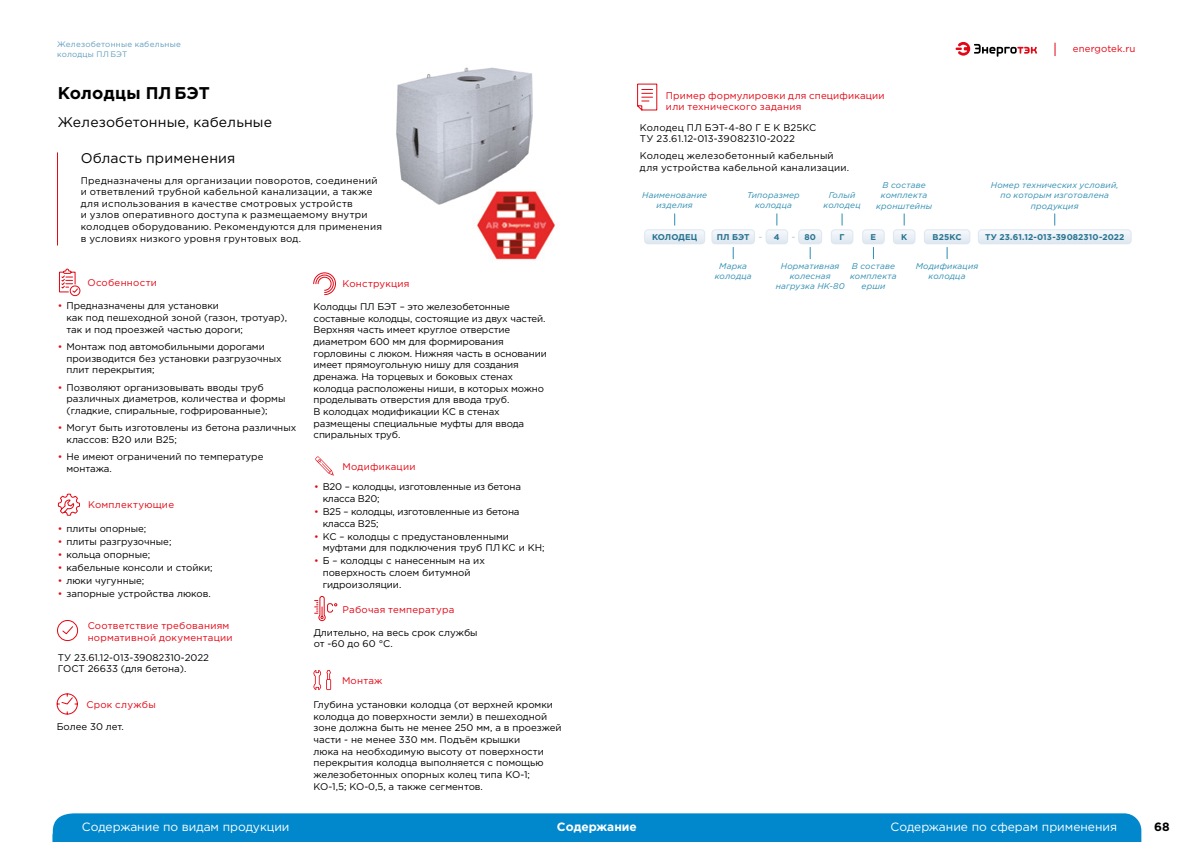
<style>
.page{position:relative;width:1191px;height:842px;background:#fff}
.page>*{position:absolute;margin:0;border:0;box-sizing:border-box;transform-origin:0 0}
.t1{font:700 17px "Gotham Pro";letter-spacing:.01em;color:#000}
.t2{font:14px "Gotham Pro";letter-spacing:.01em;color:#000}
.t3{font:12px "Gotham Pro";color:#fff}
.t4{font:700 12px "Gotham Pro";color:#fff}
.t5{font:700 12px "Gotham Pro";color:#000}
.t6{font:9.7px/11.6px "Gotham Pro";color:#000}
.t7{font:9.7px/11.6px "Gotham Pro";letter-spacing:.025em;color:#000}
.t8{font:9.7px/11.6px "Gotham Pro";letter-spacing:.025em;color:#e30613}
.t9{font:9.7px/11.6px "Gotham Pro";letter-spacing:-.02em;color:#000}
.t10{font:italic 8.4px/10.1px "Gotham Pro";letter-spacing:.02em;color:#2c8cb0;text-align:center}
.t11{font:700 8.4px "Gotham Pro";letter-spacing:.01em;color:#277390}
.t12{font:700 8.4px "Gotham Pro";color:#c4d5e5}
.t13{font:8px/9.6px "Gotham Pro";letter-spacing:.03em;color:#639dbd}
.s1{color:#e30613}
</style>
<div class="page">
<div style="left:52px;top:813px;width:1089px;height:29px;background:#0087cc"></div>
<svg style="left:955px;top:42px;width:82px;height:15px"></svg>
<svg style="left:1054px;top:43px;width:1px;height:13px"></svg>
<svg style="left:59px;top:269px;width:22px;height:27px"></svg>
<hr style="left:57px;top:153px;width:1px;height:92px;background:#e30613">
<svg style="left:56px;top:693px;width:22px;height:22px"></svg>
<svg style="left:313px;top:272px;width:23px;height:23px"></svg>
<svg style="left:315px;top:456px;width:19px;height:20px"></svg>
<svg style="left:314px;top:596px;width:23px;height:25px"></svg>
<svg style="left:58px;top:493px;width:22px;height:23px"></svg>
<svg style="left:57px;top:620px;width:21px;height:21px"></svg>
<svg style="left:313px;top:670px;width:18px;height:20px"></svg>
<svg style="left:637px;top:83px;width:20px;height:28px"></svg>
<div style="left:766px;top:230px;width:22px;height:14px;border:1px solid #dde7f0;border-radius:3px"></div>
<div style="left:798px;top:230px;width:24px;height:14px;border:1px solid #dde7f0;border-radius:3px"></div>
<svg style="left:712px;top:230px;width:42px;height:29px"></svg>
<svg style="left:798px;top:230px;width:23px;height:29px"></svg>
<svg style="left:862px;top:230px;width:22px;height:29px"></svg>
<svg style="left:766px;top:214px;width:21px;height:30px"></svg>
<svg style="left:831px;top:214px;width:22px;height:30px"></svg>
<svg style="left:893px;top:214px;width:22px;height:30px"></svg>
<svg style="left:644px;top:214px;width:60px;height:30px"></svg>
<div style="left:644px;top:230px;width:61px;height:14px;border:1px solid #dde7f0;border-radius:3px"></div>
<svg style="left:978px;top:214px;width:153px;height:30px"></svg>
<div style="left:924px;top:230px;width:46px;height:14px;border:1px solid #dde7f0;border-radius:3px"></div>
<svg style="left:924px;top:230px;width:45px;height:29px"></svg>
<img style="left:477px;top:191px;width:81px;height:69px">
<img style="left:396px;top:67px;width:140px;height:141px">
<p class="t13" style="left:57px;top:39px;width:125px">Железобетонные кабельные колодцы ПЛ БЭТ</p>
<h1 class="t1" style="left:58px;top:83px;width:153px">Колодцы ПЛ БЭТ</h1>
<h2 class="t2" style="left:58px;top:114px;width:215px">Железобетонные, кабельные</h2>
<h2 class="t2" style="left:81px;top:151px;width:156px">Область применения</h2>
<p class="t7" style="left:81px;top:174px;width:303px">Предназначены для организации поворотов, соединений и ответвлений трубной кабельной канализации, а также для использования в качестве смотровых устройств<br>и узлов оперативного доступа к размещаемому внутри колодцев оборудованию. Рекомендуются для применения в условиях низкого уровня грунтовых вод.</p>
<p class="t8" style="left:88px;top:277px;width:71px">Особенности</p>
<p class="t6" style="left:66px;top:300px;width:222px;text-indent:-9px"><span class="s1">•</span> Предназначены для установки<br>как под пешеходной зоной (газон, тротуар), так и под проезжей частью дороги;</p>
<p class="t6" style="left:66px;top:341px;width:217px;text-indent:-9px"><span class="s1">•</span> Монтаж под автомобильными дорогами производится без установки разгрузочных плит перекрытия;</p>
<p class="t6" style="left:66px;top:381px;width:220px;text-indent:-9px"><span class="s1">•</span> Позволяют организовывать вводы труб различных диаметров, количества и формы (гладкие, спиральные, гофрированные);</p>
<p class="t6" style="left:66px;top:422px;width:231px;text-indent:-9px"><span class="s1">•</span> Могут быть изготовлены из бетона различных классов: В20 или В25;</p>
<p class="t6" style="left:66px;top:451px;width:198px;text-indent:-9px"><span class="s1">•</span> Не имеют ограничений по температуре монтажа.</p>
<p class="t8" style="left:88px;top:499px;width:87px">Комплектующие</p>
<p class="t6" style="left:58px;top:523px;width:90px"><span class="s1">•</span> плиты опорные;</p>
<p class="t6" style="left:58px;top:536px;width:115px"><span class="s1">•</span> плиты разгрузочные;</p>
<p class="t6" style="left:58px;top:549px;width:94px"><span class="s1">•</span> кольца опорные;</p>
<p class="t6" style="left:58px;top:562px;width:156px"><span class="s1">•</span> кабельные консоли и стойки;</p>
<p class="t6" style="left:58px;top:575px;width:88px"><span class="s1">•</span> люки чугунные;</p>
<p class="t6" style="left:58px;top:588px;width:154px"><span class="s1">•</span> запорные устройства люков.</p>
<p class="t8" style="left:88px;top:620px;width:146px">Соответствие требованиям нормативной документации</p>
<p class="t6" style="left:58px;top:651px;width:152px">ТУ 23.61.12-013-39082310-2022<br>ГОСТ 26633 (для бетона).</p>
<p class="t8" style="left:86px;top:699px;width:71px">Срок службы</p>
<p class="t6" style="left:57px;top:721px;width:69px">Более 30 лет.</p>
<p class="t8" style="left:342px;top:278px;width:69px">Конструкция</p>
<p class="t6" style="left:313px;top:301px;width:235px">Колодцы ПЛ БЭТ – это железобетонные составные колодцы, состоящие из двух частей.<br>Верхняя часть имеет круглое отверстие диаметром 600 мм для формирования горловины с люком. Нижняя часть в основании имеет прямоугольную нишу для создания дренажа. На торцевых и боковых стенах колодца расположены ниши, в которых можно проделывать отверстия для ввода труб.<br>В колодцах модификации КС в стенах размещены специальные муфты для ввода спиральных труб.</p>
<p class="t8" style="left:342px;top:461px;width:74px">Модификации</p>
<p class="t9" style="left:323px;top:481px;width:200px;text-indent:-9px"><span class="s1">•</span> В20 – колодцы, изготовленные из бетона класса В20;</p>
<p class="t9" style="left:323px;top:506px;width:198px;text-indent:-9px"><span class="s1">•</span> В25 – колодцы, изготовленные из бетона класса В25;</p>
<p class="t6" style="left:323px;top:530px;width:223px;text-indent:-9px"><span class="s1">•</span> КС – колодцы с предустановленными муфтами для подключения труб ПЛ КС и КН;</p>
<p class="t6" style="left:323px;top:555px;width:164px;text-indent:-9px"><span class="s1">•</span> Б – колодцы с нанесенным на их поверхность слоем битумной гидроизоляции.</p>
<p class="t8" style="left:343px;top:604px;width:113px">Рабочая температура</p>
<p class="t6" style="left:314px;top:626px;width:165px">Длительно, на весь срок службы от -60 до 60 °С.</p>
<p class="t8" style="left:342px;top:674px;width:42px">Монтаж</p>
<p class="t6" style="left:314px;top:699px;width:249px">Глубина установки колодца (от верхней кромки колодца до поверхности земли) в пешеходной зоне должна быть не менее 250 мм, а в проезжей части - не менее 330 мм. Подъём крышки<br>люка на необходимую высоту от поверхности перекрытия колодца выполняется с помощью железобетонных опорных колец типа КО-1; КО-1,5; КО-0,5, а также сегментов.</p>
<p class="t8" style="left:666px;top:90px;width:220px">Пример формулировки для спецификации или технического задания</p>
<p class="t6" style="left:640px;top:121px;width:178px">Колодец ПЛ БЭТ-4-80 Г Е К В25КС<br>ТУ 23.61.12-013-39082310-2022</p>
<p class="t7" style="left:640px;top:150px;width:211px">Колодец железобетонный кабельный для устройства кабельной канализации.</p>
<p class="t10" style="left:747px;top:190px;width:54px">Типоразмер колодца</p>
<p class="t10" style="left:823px;top:190px;width:39px">Голый колодец</p>
<p class="t10" style="left:876px;top:180px;width:57px">В составе комплекта кронштейны</p>
<p class="t11" style="left:716px;top:232px;width:34px">ПЛ БЭТ</p>
<p class="t10" style="left:642px;top:190px;width:66px">Наименование изделия</p>
<p class="t11" style="left:652px;top:232px;width:47px">КОЛОДЕЦ</p>
<p class="t11" style="left:774px;top:232px;width:7px">4</p>
<p class="t11" style="left:804px;top:232px;width:13px">80</p>
<p class="t11" style="left:839px;top:232px;width:7px">Г</p>
<p class="t11" style="left:870px;top:232px;width:7px">Е</p>
<p class="t11" style="left:901px;top:232px;width:8px">К</p>
<p class="t11" style="left:932px;top:232px;width:30px">В25КС</p>
<p class="t12" style="left:759px;top:232px;width:5px">-</p>
<p class="t12" style="left:791px;top:232px;width:5px">-</p>
<p class="t8" style="left:1072px;top:43px;width:64px">energotek.ru</p>
<p class="t10" style="left:991px;top:180px;width:129px">Номер технических условий, по которым изготовлена продукция</p>
<p class="t11" style="left:985px;top:232px;width:141px">ТУ 23.61.12-013-39082310-2022</p>
<p class="t10" style="left:715px;top:261px;width:38px">Марка колодца</p>
<p class="t10" style="left:775px;top:261px;width:70px">Нормативная колесная нагрузка НК-80</p>
<p class="t10" style="left:850px;top:261px;width:48px">В составе комплекта ерши</p>
<p class="t10" style="left:916px;top:261px;width:64px">Модификация колодца</p>
<p class="t3" style="left:82px;top:820px;width:209px">Содержание по видам продукции</p>
<p class="t4" style="left:557px;top:820px;width:81px">Содержание</p>
<p class="t3" style="left:890px;top:820px;width:228px">Содержание по сферам применения</p>
<p class="t5" style="left:1154px;top:820px;width:17px">68</p>
</div>
